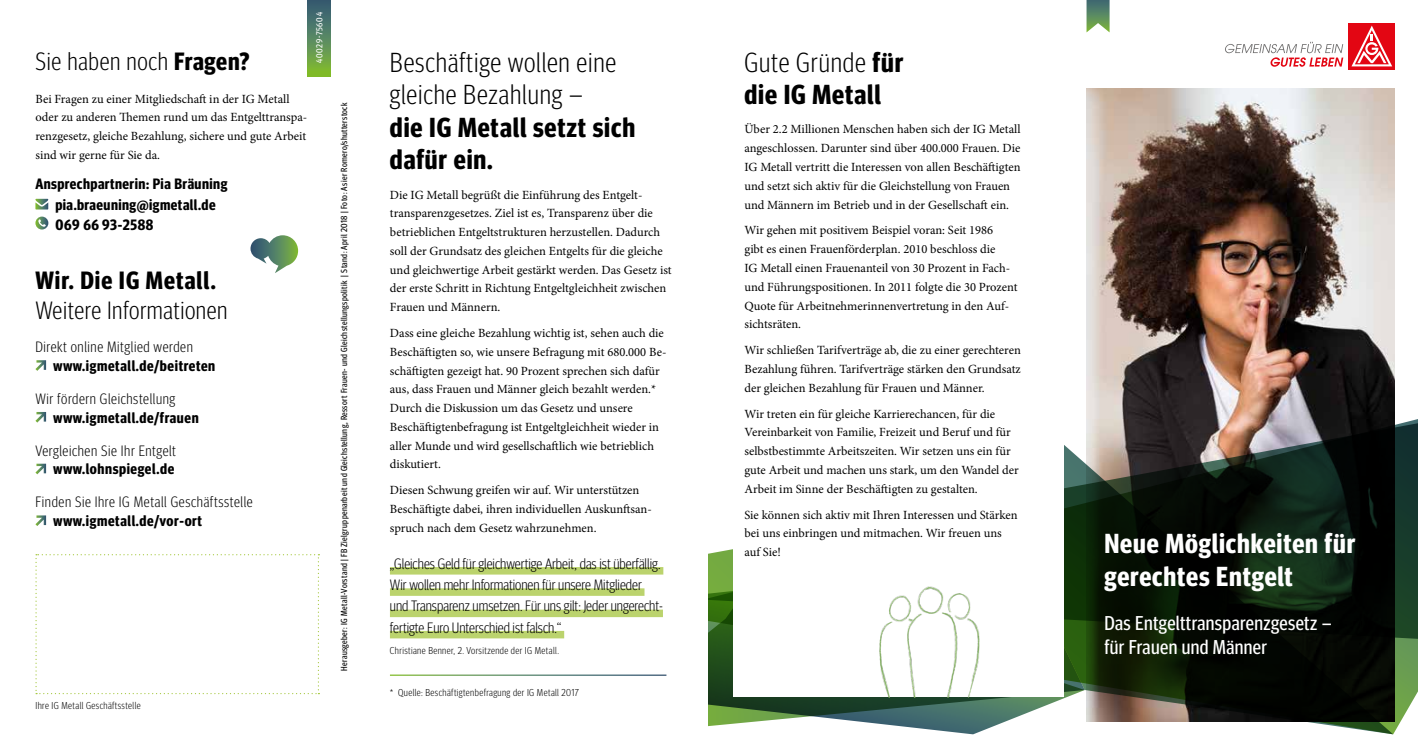
<style>
.page{position:relative;width:1418px;height:745px;background:#fff}
.page>*{position:absolute;margin:0;border:0;box-sizing:border-box;transform-origin:0 0}
.t1{font:700 27.5px/32.5px "Meta Headline Cond OT";letter-spacing:.03em;color:#000}
.t2{font:300 27.5px/32.5px "Meta Headline Cond OT";letter-spacing:.03em;color:#000}
.t3{font:700 27.5px/32.5px "Meta Headline Cond OT";letter-spacing:.03em;color:#fff}
.t4{font:300 25px "Meta Headline Cond OT";letter-spacing:.025em;color:#000}
.t5{font:700 25px "Meta Headline Cond OT";letter-spacing:.04em;color:#000}
.t6{font:20px/23.8px "Meta Headline Cond OT";letter-spacing:.02em;color:#fff}
.t7{font:300 15px/21.2px "Meta Headline Cond OT";color:#000}
.t8{font:700 15px/20px "Meta Headline Cond OT";letter-spacing:.035em;color:#000}
.t9{font:300 15px "Meta Headline Cond OT";letter-spacing:.04em;color:#000}
.t10{font:12.5px/18.8px "Minion Pro";color:#000}
.t11{font:300 10px "Meta Headline Cond OT";letter-spacing:.04em;color:#000}
.t12{font:8.75px "Meta Headline Cond OT";letter-spacing:.04em;color:#000}
.t13{font:8.75px "Meta Headline Cond OT";letter-spacing:.08em;color:#fff}
.s1{font-weight:700}
.s2{font-weight:300}
</style>
<div class="page">
<img style="left:1086px;top:89px;width:308px;height:285px">
<svg style="left:709px;top:374px;width:708px;height:359px"></svg>
<svg style="left:895px;top:374px;width:498px;height:359px;background:#32392f"></svg>
<div style="left:1348px;top:23px;width:46px;height:46px;background:#e30613"></div>
<svg style="left:1351px;top:26px;width:41px;height:40px"></svg>
<svg style="left:1225px;top:42px;width:118px;height:25px"></svg>
<svg style="left:1086px;top:0;width:23px;height:32px"></svg>
<svg style="left:307px;top:0;width:23px;height:76px;background:#5a8959"></svg>
<svg style="left:250px;top:235px;width:48px;height:38px"></svg>
<svg style="left:35px;top:199px;width:13px;height:10px"></svg>
<svg style="left:35px;top:216px;width:13px;height:13px"></svg>
<svg style="left:35px;top:360px;width:11px;height:10px"></svg>
<svg style="left:35px;top:412px;width:11px;height:10px"></svg>
<svg style="left:35px;top:463px;width:11px;height:11px"></svg>
<svg style="left:35px;top:515px;width:11px;height:10px"></svg>
<div style="left:733px;top:303px;width:330px;height:393px;background:#fff"></div>
<div style="left:390px;top:566px;width:273px;height:8px;background:#bbd36d"></div>
<div style="left:390px;top:588px;width:254px;height:7px;background:#bbd36d"></div>
<div style="left:390px;top:609px;width:273px;height:7px;background:#bbd36d"></div>
<div style="left:390px;top:630px;width:174px;height:8px;background:#bbd36d"></div>
<img style="left:879px;top:586px;width:101px;height:110px">
<svg style="left:35px;top:554px;width:284px;height:137px"></svg>
<h2 class="t4" style="left:35px;top:46px;width:215px">Sie haben noch <span class="s1">Fragen?</span></h2>
<p class="t10" style="left:35px;top:89px;width:273px">Bei Fragen zu einer Mitgliedschaft in der IG Metall oder zu anderen Themen rund um das Entgelttranspa&shy;renzgesetz, gleiche Bezahlung, sichere und gute Arbeit sind wir gerne für Sie da.</p>
<p class="t8" style="left:55px;top:174px;width:173px;text-indent:-20px">Ansprechpartnerin: Pia Bräuning pia.braeuning@igmetall.de<br>069 66 93-2588</p>
<p class="t13" style="left:314px;top:63px;width:52px;rotate:-90deg">40029-75604</p>
<h2 class="t5" style="left:35px;top:265px;width:182px">Wir. Die IG Metall.</h2>
<h2 class="t4" style="left:35px;top:295px;width:193px">Weitere Informationen</h2>
<p class="t9" style="left:35px;top:337px;width:159px">Direkt online Mitglied werden</p>
<p class="t8" style="left:53px;top:355px;width:163px">www.igmetall.de/beitreten</p>
<p class="t9" style="left:35px;top:389px;width:141px">Wir fördern Gleichstellung</p>
<p class="t8" style="left:53px;top:407px;width:147px">www.igmetall.de/frauen</p>
<p class="t9" style="left:35px;top:441px;width:142px">Vergleichen Sie Ihr Entgelt</p>
<p class="t8" style="left:53px;top:458px;width:123px">www.lohnspiegel.de</p>
<p class="t9" style="left:35px;top:492px;width:219px">Finden Sie Ihre IG Metall Geschäftsstelle</p>
<p class="t8" style="left:53px;top:510px;width:150px">www.igmetall.de/vor-ort</p>
<p class="t11" style="left:35px;top:699px;width:107px">Ihre IG Metall Geschäftsstelle</p>
<p class="t12" style="left:339px;top:670px;width:569px;rotate:-90deg">Herausgeber: IG Metall-Vorstand | FB Zielgruppenarbeit und Gleichstellung, Ressort Frauen- und Gleichstellungspolitik | Stand: April 2018 | Foto: Asier Romero/shutterstock</p>
<h1 class="t2" style="left:390px;top:45px;width:228px">Beschäftige wollen eine gleiche Bezahlung –</h1>
<h1 class="t1" style="left:390px;top:110px;width:247px">die IG Metall setzt sich dafür ein.</h1>
<p class="t10" style="left:390px;top:185px;width:283px">Die IG Metall begrüßt die Einführung des Entgelt&shy;transparenzgesetzes. Ziel ist es, Transparenz über die betrieblichen Entgeltstrukturen herzustellen. Dadurch soll der Grundsatz des gleichen Entgelts für die gleiche und gleichwertige Arbeit gestärkt werden. Das Gesetz ist der erste Schritt in Richtung Entgeltgleichheit zwischen Frauen und Männern.</p>
<p class="t10" style="left:390px;top:323px;width:278px">Dass eine gleiche Bezahlung wichtig ist, sehen auch die Beschäftigten so, wie unsere Befragung mit 680.000 Be&shy;schäftigten gezeigt hat. 90 Prozent sprechen sich dafür aus, dass Frauen und Männer gleich bezahlt werden.* Durch die Diskussion um das Gesetz und unsere Beschäftigtenbefragung ist Entgeltgleichheit wieder in aller Munde und wird gesellschaftlich wie betrieblich diskutiert.</p>
<p class="t10" style="left:390px;top:480px;width:263px">Diesen Schwung greifen wir auf. Wir unterstützen<br>Beschäftigte dabei, ihren individuellen Auskunftsan&shy;spruch nach dem Gesetz wahrzunehmen.</p>
<p class="t7" style="left:390px;top:552px;width:274px">„Gleiches Geld für gleichwertige Arbeit, das ist überfällig.<br>Wir wollen mehr Informationen für unsere Mitglieder und Transparenz umsetzen. Für uns gilt: Jeder ungerecht&shy;fertigte Euro Unterschied ist falsch.“</p>
<p class="t11" style="left:390px;top:644px;width:170px">Christiane Benner, 2. Vorsitzende der IG Metall.</p>
<p class="t11" style="left:390px;top:686px;width:191px">* Quelle: Beschäftigtenbefragung der IG Metall 2017</p>
<h1 class="t1" style="left:744px;top:45px;width:160px"><span class="s2">Gute Gründe</span> für die IG Metall</h1>
<p class="t10" style="left:744px;top:120px;width:278px">Über 2.2 Millionen Menschen haben sich der IG Metall angeschlossen. Darunter sind über 400.000 Frauen. Die IG Metall vertritt die Interessen von allen Beschäftigten und setzt sich aktiv für die Gleichstellung von Frauen und Männern im Betrieb und in der Gesellschaft ein.</p>
<p class="t10" style="left:744px;top:221px;width:274px">Wir gehen mit positivem Beispiel voran: Seit 1986<br>gibt es einen Frauenförderplan. 2010 beschloss die<br>IG Metall einen Frauenanteil von 30 Prozent in Fach&shy;und Führungspositionen. In 2011 folgte die 30 Prozent Quote für Arbeitnehmerinnenvertretung in den Auf&shy;sichtsräten.</p>
<p class="t10" style="left:744px;top:340px;width:278px;text-align:justify">Wir schließen Tarifverträge ab, die zu einer gerechteren Bezahlung führen. Tarifverträge stärken den Grundsatz der gleichen Bezahlung für Frauen und Männer.</p>
<p class="t10" style="left:744px;top:404px;width:276px">Wir treten ein für gleiche Karrierechancen, für die Vereinbarkeit von Familie, Freizeit und Beruf und für selbstbestimmte Arbeitszeiten. Wir setzen uns ein für gute Arbeit und machen uns stark, um den Wandel der Arbeit im Sinne der Beschäftigten zu gestalten.</p>
<p class="t10" style="left:744px;top:505px;width:275px">Sie können sich aktiv mit Ihren Interessen und Stärken bei uns einbringen und mitmachen. Wir freuen uns auf Sie!</p>
<h1 class="t3" style="left:1104px;top:526px;width:252px">Neue Möglichkeiten für gerechtes Entgelt</h1>
<h3 class="t6" style="left:1104px;top:610px;width:229px">Das Entgelttransparenzgesetz – für Frauen und Männer</h3>
</div>
